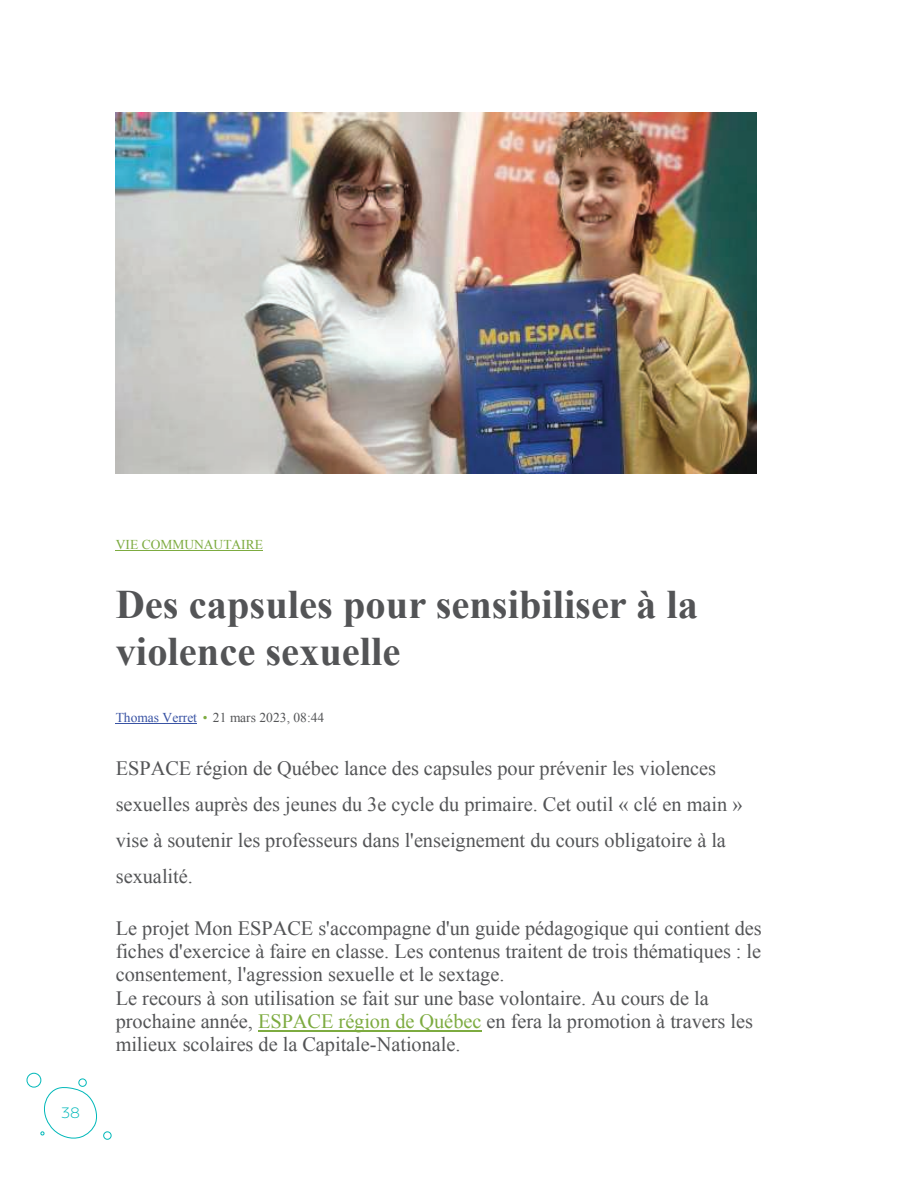
<style>
.page{position:relative;width:918px;height:1188px;background:#fff}
.page>*{position:absolute;margin:0;border:0;box-sizing:border-box;transform-origin:0 0}
.t1{font:700 40.5px/46.5px "Times New Roman";color:#535456}
.t2{font:20.4px/23.2px "Times New Roman";color:#535456}
.t3{font:300 15px "Filson Soft";color:#00b8b9}
.t4{font:13.5px "Times New Roman";letter-spacing:.005em;color:#535456}
.t5{font:13.5px "Times New Roman";color:#7dab40}
.s1{color:#3953a4}
.s2{color:#7dab40}
</style>
<div class="page">
<div style="left:78px;top:1079px;width:9px;height:8px;border:1px solid #00b8b9;border-radius:50%"></div>
<div style="left:27px;top:1073px;width:14px;height:15px;border:1px solid #00b8b9;border-radius:50%"></div>
<svg style="left:40px;top:1087px;width:57px;height:52px"></svg>
<div style="left:103px;top:1131px;width:9px;height:9px;border:1px solid #00b8b9;border-radius:50%"></div>
<hr style="left:116px;top:551px;width:147px;height:1px;background:#7dab40">
<hr style="left:116px;top:723px;width:81px;height:1px;background:#3953a4">
<hr style="left:258px;top:1030px;width:223px;height:1px;background:#7dab40">
<img style="left:116px;top:113px;width:641px;height:361px">
<p class="t3" style="left:61px;top:1104px;width:20px">38</p>
<p class="t5" style="left:116px;top:536px;width:149px">VIE COMMUNAUTAIRE</p>
<p class="t1" style="left:116px;top:581px;width:584px">Des capsules pour sensibiliser à la violence sexuelle</p>
<p class="t4" style="left:116px;top:708px;width:210px"><span class="s1">Thomas Verret</span> <span class="s2">•</span> 21 mars 2023, 08:44</p>
<p class="t2" style="left:116px;top:750px;width:628px;line-height:36px">ESPACE région de Québec lance des capsules pour prévenir les violences sexuelles auprès des jeunes du 3e cycle du primaire. Cet outil « clé en main » vise à soutenir les professeurs dans l'enseignement du cours obligatoire à la sexualité.</p>
<p class="t2" style="left:116px;top:916px;width:648px">Le projet Mon ESPACE s'accompagne d'un guide pédagogique qui contient des fiches d'exercice à faire en classe. Les contenus traitent de trois thématiques : le consentement, l'agression sexuelle et le sextage.<br>Le recours à son utilisation se fait sur une base volontaire. Au cours de la prochaine année, <span class="s2">ESPACE région de Québec</span> en fera la promotion à travers les milieux scolaires de la Capitale-Nationale.</p>
</div>
